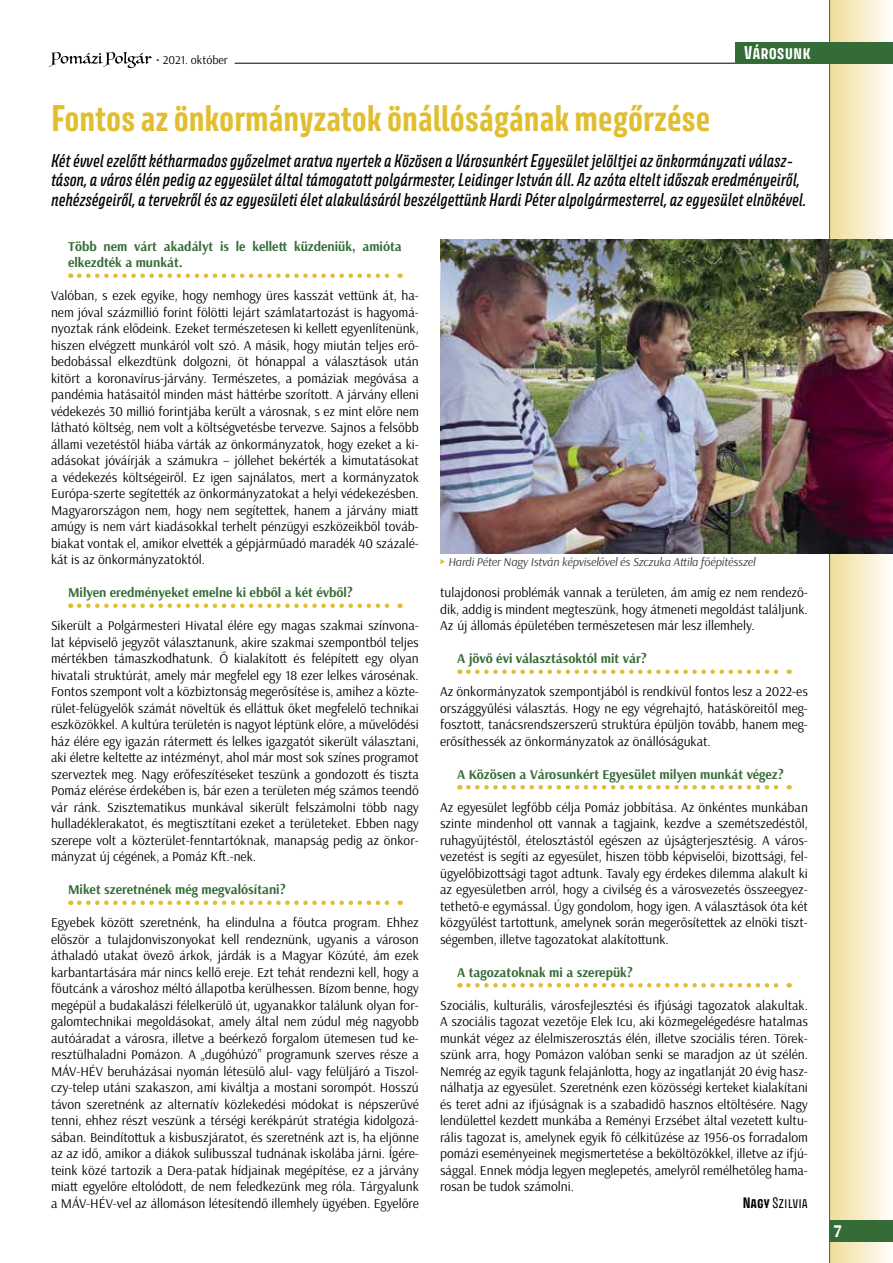
<style>
.page{position:relative;width:893px;height:1263px;background:#fff}
.page>*{position:absolute;margin:0;border:0;box-sizing:border-box;transform-origin:0 0}
.t1{font:700 33px "Avory I Latn";color:#e1be2f}
.t2{font:700 18px "Arsenal";color:#fff}
.t3{font:16.5px/19.5px "Avory I Latn Me It";letter-spacing:-.005em;color:#000}
.t4{font:700 16.5px "Avory I Latn";color:#fff}
.t5{font:13.5px/16.5px "Arsenal";color:#000;text-align:justify}
.t6{font:700 13.5px/16.5px "Arsenal";color:#356b36}
.t7{font:13.5px "Avory I Latn";color:#000}
.t8{font:italic 12px "Arsenal";letter-spacing:-.01em;color:#393939}
.t9{font:12px "Arsenal";color:#000}
.s1{font-weight:700}
</style>
<div class="page">
<div style="left:830px;top:0;width:63px;height:1263px;background:linear-gradient(to right,#f1dd99,#fefefc)"></div>
<hr style="left:829px;top:0;width:1px;height:1263px;background:#356b36">
<svg style="left:79px;top:273px;width:322px;height:5px"></svg>
<svg style="left:79px;top:603px;width:322px;height:5px"></svg>
<svg style="left:79px;top:900px;width:322px;height:5px"></svg>
<svg style="left:468px;top:669px;width:322px;height:5px"></svg>
<svg style="left:468px;top:785px;width:322px;height:4px"></svg>
<svg style="left:468px;top:983px;width:322px;height:4px"></svg>
<div style="left:829px;top:1220px;width:64px;height:22px;background:#356b36"></div>
<hr style="left:235px;top:63px;width:502px;height:1px;background:#000">
<svg style="left:49px;top:52px;width:103px;height:16px"></svg>
<div style="left:736px;top:42px;width:157px;height:21px;background:#356b36"></div>
<img style="left:440px;top:239px;width:453px;height:314px">
<p class="t9" style="left:156px;top:52px;width:73px">• 2021. október</p>
<p class="t4" style="left:744px;top:42px;width:68px">Városunk</p>
<h1 class="t1" style="left:51px;top:97px;width:661px">Fontos az önkormányzatok önállóságának megőrzése</h1>
<p class="t3" style="left:51px;top:151px;width:757px">Két évvel ezelőtt kétharmados győzelmet aratva nyertek a Közösen a Városunkért Egyesület jelöltjei az önkormányzati válasz&shy;táson, a város élén pedig az egyesület által támogatott polgármester, Leidinger István áll. Az azóta eltelt időszak eredményeiről, nehézségeiről, a tervekről és az egyesületi élet alakulásáról beszélgettünk Hardi Péter alpolgármesterrel, az egyesület elnökével.</p>
<p class="t6" style="left:68px;top:238px;width:335px">Több nem várt akadályt is le kellett küzdeniük, amióta elkezdték a munkát.</p>
<p class="t5" style="left:51px;top:287px;width:369px">Valóban, s ezek egyike, hogy nemhogy üres kasszát vettünk át, ha&shy;nem jóval százmillió forint fölötti lejárt számlatartozást is hagyomá&shy;nyoztak ránk elődeink. Ezeket természetesen ki kellett egyenlítenünk, hiszen elvégzett munkáról volt szó. A másik, hogy miután teljes erő&shy;bedobással elkezdtünk dolgozni, öt hónappal a választások után kitört a koronavírus-járvány. Természetes, a pomáziak megóvása a pandémia hatásaitól minden mást háttérbe szorított. A járvány elleni védekezés 30 millió forintjába került a városnak, s ez mint előre nem látható költség, nem volt a költségvetésbe tervezve. Sajnos a felsőbb állami vezetéstől hiába várták az önkormányzatok, hogy ezeket a ki&shy;adásokat jóváírják a számukra – jóllehet bekérték a kimutatásokat a védekezés költségeiről. Ez igen sajnálatos, mert a kormányzatok Európa-szerte segítették az önkormányzatokat a helyi védekezésben.<br>Magyarországon nem, hogy nem segítettek, hanem a járvány miatt amúgy is nem várt kiadásokkal terhelt pénzügyi eszközeikből továb&shy;biakat vontak el, amikor elvették a gépjárműadó maradék 40 százalé&shy;kát is az önkormányzatoktól.</p>
<p class="t6" style="left:68px;top:585px;width:286px">Milyen eredményeket emelne ki ebből a két évből?</p>
<p class="t5" style="left:51px;top:617px;width:369px">Sikerült a Polgármesteri Hivatal élére egy magas szakmai színvona&shy;lat képviselő jegyzőt választanunk, akire szakmai szempontból teljes mértékben támaszkodhatunk. Ő kialakított és felépített egy olyan hivatali struktúrát, amely már megfelel egy 18 ezer lelkes városénak.<br>Fontos szempont volt a közbiztonság megerősítése is, amihez a közte&shy;rület-felügyelők számát növeltük és elláttuk őket megfelelő technikai eszközökkel. A kultúra területén is nagyot léptünk előre, a művelődési ház élére egy igazán rátermett és lelkes igazgatót sikerült választani, aki életre keltette az intézményt, ahol már most sok színes programot szerveztek meg. Nagy erőfeszítéseket teszünk a gondozott és tiszta Pomáz elérése érdekében is, bár ezen a területen még számos teendő vár ránk. Szisztematikus munkával sikerült felszámolni több nagy hulladéklerakatot, és megtisztítani ezeket a területeket. Ebben nagy szerepe volt a közterület-fenntartóknak, manapság pedig az önkor&shy;mányzat új cégének, a Pomáz Kft.-nek.</p>
<p class="t6" style="left:68px;top:882px;width:219px">Miket szeretnének még megvalósítani?</p>
<p class="t5" style="left:51px;top:914px;width:369px">Egyebek között szeretnénk, ha elindulna a főutca program. Ehhez először a tulajdonviszonyokat kell rendeznünk, ugyanis a városon áthaladó utakat övező árkok, járdák is a Magyar Közúté, ám ezek karbantartására már nincs kellő ereje. Ezt tehát rendezni kell, hogy a főutcánk a városhoz méltó állapotba kerülhessen. Bízom benne, hogy megépül a budakalászi félelkerülő út, ugyanakkor találunk olyan for&shy;galomtechnikai megoldásokat, amely által nem zúdul még nagyobb autóáradat a városra, illetve a beérkező forgalom ütemesen tud ke&shy;resztülhaladni Pomázon. A „dugóhúzó” programunk szerves része a MÁV-HÉV beruházásai nyomán létesülő alul- vagy felüljáró a Tiszol&shy;czy-telep utáni szakaszon, ami kiváltja a mostani sorompót. Hosszú távon szeretnénk az alternatív közlekedési módokat is népszerűvé tenni, ehhez részt veszünk a térségi kerékpárút stratégia kidolgozá&shy;sában. Beindítottuk a kisbuszjáratot, és szeretnénk azt is, ha eljönne az az idő, amikor a diákok sulibusszal tudnának iskolába járni. Ígére&shy;teink közé tartozik a Dera-patak hídjainak megépítése, ez a járvány miatt egyelőre eltolódott, de nem feledkezünk meg róla. Tárgyalunk a MÁV-HÉV-vel az állomáson létesítendő illemhely ügyében. Egyelőre</p>
<p class="t8" style="left:448px;top:554px;width:309px">Hardi Péter Nagy István képviselővel és Szczuka Attila főépítésszel</p>
<p class="t5" style="left:440px;top:584px;width:369px">tulajdonosi problémák vannak a területen, ám amíg ez nem rendező&shy;dik, addig is mindent megteszünk, hogy átmeneti megoldást találjunk.<br>Az új állomás épületében természetesen már lesz illemhely.</p>
<p class="t6" style="left:457px;top:651px;width:191px">A jövő évi választásoktól mit vár?</p>
<p class="t5" style="left:440px;top:683px;width:369px">Az önkormányzatok szempontjából is rendkívül fontos lesz a 2022-es országgyűlési választás. Hogy ne egy végrehajtó, hatásköreitől meg&shy;fosztott, tanácsrendszerszerű struktúra épüljön tovább, hanem meg&shy;erősíthessék az önkormányzatok az önállóságukat.</p>
<p class="t6" style="left:457px;top:766px;width:328px">A Közösen a Városunkért Egyesület milyen munkát végez?</p>
<p class="t5" style="left:440px;top:799px;width:369px">Az egyesület legfőbb célja Pomáz jobbítása. Az önkéntes munkában szinte mindenhol ott vannak a tagjaink, kezdve a szemétszedéstől, ruhagyűjtéstől, ételosztástól egészen az újságterjesztésig. A város&shy;vezetést is segíti az egyesület, hiszen több képviselői, bizottsági, fel&shy;ügyelőbizottsági tagot adtunk. Tavaly egy érdekes dilemma alakult ki az egyesületben arról, hogy a civilség és a városvezetés összeegyez&shy;tethető-e egymással. Úgy gondolom, hogy igen. A választások óta két közgyűlést tartottunk, amelynek során megerősítettek az elnöki tiszt&shy;ségemben, illetve tagozatokat alakítottunk.</p>
<p class="t6" style="left:457px;top:964px;width:177px">A tagozatoknak mi a szerepük?</p>
<p class="t5" style="left:440px;top:997px;width:369px">Szociális, kulturális, városfejlesztési és ifjúsági tagozatok alakultak.<br>A szociális tagozat vezetője Elek Icu, aki közmegelégedésre hatalmas munkát végez az élelmiszerosztás élén, illetve szociális téren. Törek&shy;szünk arra, hogy Pomázon valóban senki se maradjon az út szélén.<br>Nemrég az egyik tagunk felajánlotta, hogy az ingatlanját 20 évig hasz&shy;nálhatja az egyesület. Szeretnénk ezen közösségi kerteket kialakítani és teret adni az ifjúságnak is a szabadidő hasznos eltöltésére. Nagy lendülettel kezdett munkába a Reményi Erzsébet által vezetett kultu&shy;rális tagozat is, amelynek egyik fő célkitűzése az 1956-os forradalom pomázi eseményeinek megismertetése a beköltözőkkel, illetve az ifjú&shy;sággal. Ennek módja legyen meglepetés, amelyről remélhetőleg hama&shy;rosan be tudok számolni.</p>
<p class="t7" style="left:743px;top:1194px;width:67px"><span class="s1">Nagy</span> SZILVIA</p>
<h2 class="t2" style="left:833px;top:1220px;width:10px">7</h2>
</div>
